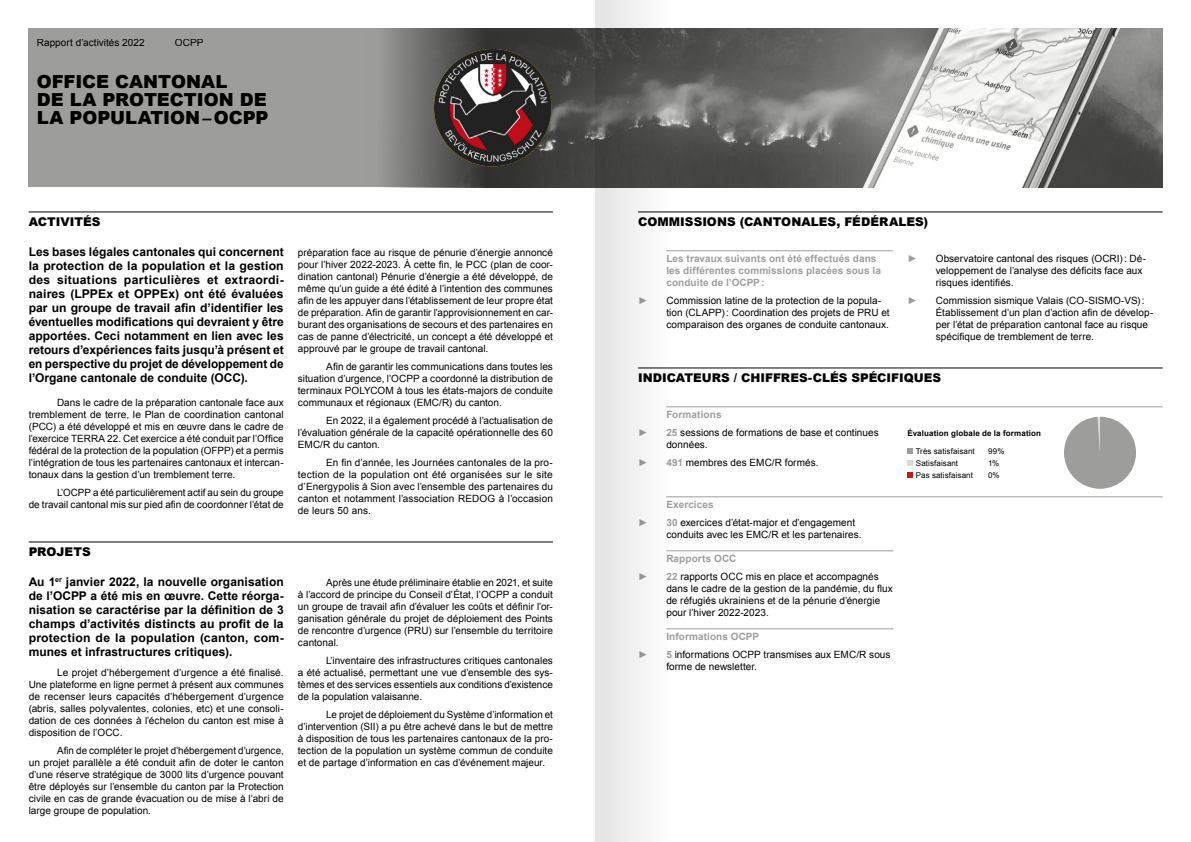
<style>
.page{position:relative;width:1191px;height:842px;background:#fff}
.page>*{position:absolute;margin:0;border:0;box-sizing:border-box;transform-origin:0 0}
.t1{font:900 18px/18px "Arial";letter-spacing:-.005em;color:#000}
.t2{font:700 12px/14px "Arial";letter-spacing:.005em;color:#000;text-align:justify}
.t3{font:900 12px "Arial";color:#000}
.t4{font:10px/12px "Arial";letter-spacing:.005em;color:#000;text-align:justify}
.t5{font:700 10px/12px "Arial";letter-spacing:.01em;color:#9d9d9c}
.t6{font:10px "Arial";color:#9d9d9c}
.t7{font:8px "Arial";letter-spacing:.01em;color:#000}
.t8{font:700 8px "Arial";letter-spacing:.015em;color:#000}
.s1{font-weight:700;color:#9d9d9c}
</style>
<div class="page">
<svg style="left:28px;top:28px;width:1134px;height:159px;background:#8e8e8d"></svg>
<hr style="left:29px;top:212px;width:524px;height:1px;background:#000">
<hr style="left:29px;top:542px;width:524px;height:1px;background:#000">
<hr style="left:638px;top:212px;width:524px;height:1px;background:#000">
<hr style="left:666px;top:251px;width:227px;height:1px;background:#9d9d9c">
<hr style="left:638px;top:368px;width:524px;height:1px;background:#000">
<hr style="left:666px;top:407px;width:496px;height:1px;background:#9d9d9c">
<hr style="left:666px;top:497px;width:496px;height:1px;background:#9d9d9c">
<hr style="left:666px;top:551px;width:227px;height:1px;background:#9d9d9c">
<hr style="left:666px;top:629px;width:227px;height:1px;background:#9d9d9c">
<img style="left:434px;top:49px;width:117px;height:117px;border-radius:59px">
<svg style="left:907px;top:448px;width:6px;height:6px"></svg>
<svg style="left:907px;top:460px;width:6px;height:6px"></svg>
<svg style="left:907px;top:472px;width:6px;height:6px"></svg>
<div style="left:1064px;top:417px;width:72px;height:72px;background:#9d9d9c;border-radius:36px"></div>
<svg style="left:595px;top:0;width:78px;height:842px;fill:#ededed"></svg>
<p class="t4" style="left:37px;top:37px;width:109px">Rapport d’activités 2022</p>
<p class="t4" style="left:175px;top:37px;width:30px">OCPP</p>
<h1 class="t1" style="left:37px;top:72px;width:233px">OFFICE CANTONAL<br>DE LA PROTECTION DE<br>LA POPULATION–OCPP</h1>
<p class="t3" style="left:29px;top:213px;width:73px">ACTIVITÉS</p>
<p class="t2" style="left:29px;top:246px;width:256px">Les bases légales cantonales qui concernent la protection de la population et la gestion des situations particulières et extraordi&shy;naires (LPPEx et OPPEx) ont été évaluées par un groupe de travail afin d’identifier les éventuelles modifications qui devraient y être apportées. Ceci notamment en lien avec les retours d’expériences faits jusqu’à présent et en perspective du projet de développement de l’Organe cantonale de conduite (OCC).</p>
<p class="t4" style="left:29px;top:397px;width:256px;text-indent:28px">Dans le cadre de la préparation cantonale face aux tremblement de terre, le Plan de coordination cantonal (PCC) a été développé et mis en œuvre dans le cadre de l’exercice TERRA 22. Cet exercice a été conduit par l’Office fédéral de la protection de la population (OFPP) et a permis l’intégration de tous les partenaires cantonaux et intercan&shy;tonaux dans la gestion d’un tremblement terre.</p>
<p class="t4" style="left:29px;top:487px;width:256px;text-align:right">L’OCPP a été particulièrement actif au sein du groupe<br>de travail cantonal mis sur pied afin de coordonner l’état de</p>
<p class="t3" style="left:29px;top:543px;width:63px">PROJETS</p>
<p class="t2" style="left:29px;top:576px;width:256px">Au 1<sup>er</sup> janvier 2022, la nouvelle organisation de l’OCPP a été mis en œuvre. Cette réorga&shy;nisation se caractérise par la définition de 3 champs d’activités distincts au profit de la protection de la population (canton, com&shy;munes et infrastructures critiques).</p>
<p class="t4" style="left:29px;top:667px;width:256px;text-indent:28px">Le projet d’hébergement d’urgence a été finalisé.<br>Une plateforme en ligne permet à présent aux communes de recenser leurs capacités d’hébergement d’urgence (abris, salles polyvalentes, colonies, etc) et une consoli&shy;dation de ces données à l’échelon du canton est mise à disposition de l’OCC.</p>
<p class="t4" style="left:29px;top:745px;width:256px;text-indent:28px">Afin de compléter le projet d’hébergement d’urgence, un projet parallèle a été conduit afin de doter le canton d’une réserve stratégique de 3000 lits d’urgence pouvant être déployés sur l’ensemble du canton par la Protection civile en cas de grande évacuation ou de mise à l’abri de large groupe de population.</p>
<p class="t4" style="left:298px;top:247px;width:256px">préparation face au risque de pénurie d’énergie annoncé pour l’hiver 2022-2023. À cette fin, le PCC (plan de coor&shy;dination cantonal) Pénurie d’énergie a été développé, de même qu’un guide a été édité à l’intention des communes afin de les appuyer dans l’établissement de leur propre état de préparation. Afin de garantir l’approvisionnement en car&shy;burant des organisations de secours et des partenaires en cas de panne d’électricité, un concept a été développé et approuvé par le groupe de travail cantonal.</p>
<p class="t4" style="left:298px;top:361px;width:256px;text-indent:28px">Afin de garantir les communications dans toutes les situation d’urgence, l’OCPP a coordonné la distribution de terminaux POLYCOM à tous les états-majors de conduite communaux et régionaux (EMC/R) du canton.</p>
<p class="t4" style="left:298px;top:415px;width:256px;text-indent:28px">En 2022, il a également procédé à l’actualisation de l’évaluation générale de la capacité opérationnelle des 60<br>EMC/R du canton.</p>
<p class="t4" style="left:298px;top:457px;width:256px;text-indent:28px">En fin d’année, les Journées cantonales de la pro&shy;tection de la population ont été organisées sur le site d’Energypolis à Sion avec l’ensemble des partenaires du canton et notamment l’association REDOG à l’occasion de leurs 50 ans.</p>
<p class="t4" style="left:298px;top:577px;width:256px;text-indent:28px">Après une étude préliminaire établie en 2021, et suite à l’accord de principe du Conseil d’État, l’OCPP a conduit un groupe de travail afin d’évaluer les coûts et définir l’or&shy;ganisation générale du projet de déploiement des Points de rencontre d’urgence (PRU) sur l’ensemble du territoire cantonal.</p>
<p class="t4" style="left:298px;top:655px;width:256px;text-indent:28px">L’inventaire des infrastructures critiques cantonales a été actualisé, permettant une vue d’ensemble des sys&shy;tèmes et des services essentiels aux conditions d’existence de la population valaisanne.</p>
<p class="t4" style="left:298px;top:709px;width:256px;text-indent:28px">Le projet de déploiement du Système d’information et d’intervention (SII) a pu être achevé dans le but de mettre à disposition de tous les partenaires cantonaux de la pro&shy;tection de la population un système commun de conduite et de partage d’information en cas d’événement majeur.</p>
<p class="t3" style="left:638px;top:213px;width:292px">COMMISSIONS (CANTONALES, FÉDÉRALES)</p>
<p class="t5" style="left:666px;top:253px;width:216px">Les travaux suivants ont été effectués dans les différentes commissions placées sous la conduite de l’OCPP:</p>
<p class="t6" style="left:638px;top:294px;width:11px">►</p>
<p class="t4" style="left:666px;top:295px;width:225px;text-align:left">Commission latine de la protection de la popula&shy;tion (CLAPP): Coordination des projets de PRU et comparaison des organes de conduite cantonaux.</p>
<p class="t6" style="left:907px;top:252px;width:11px">►</p>
<p class="t4" style="left:935px;top:253px;width:212px;text-align:left">Observatoire cantonal des risques (OCRI): Dé&shy;veloppement de l’analyse des déficits face aux risques identifiés.</p>
<p class="t6" style="left:907px;top:294px;width:11px">►</p>
<p class="t4" style="left:935px;top:295px;width:219px;text-align:left">Commission sismique Valais (CO-SISMO-VS):<br>Établissement d’un plan d’action afin de dévelop&shy;per l’état de préparation cantonal face au risque spécifique de tremblement de terre.</p>
<p class="t3" style="left:638px;top:369px;width:304px">INDICATEURS / CHIFFRES-CLÉS SPÉCIFIQUES</p>
<p class="t5" style="left:666px;top:409px;width:57px">Formations</p>
<p class="t6" style="left:638px;top:426px;width:11px">►</p>
<p class="t4" style="left:666px;top:427px;width:214px"><span class="s1">25</span> sessions de formations de base et continues données.</p>
<p class="t6" style="left:638px;top:456px;width:11px">►</p>
<p class="t4" style="left:666px;top:457px;width:154px"><span class="s1">491</span> membres des EMC/R formés.</p>
<p class="t5" style="left:666px;top:499px;width:49px">Exercices</p>
<p class="t6" style="left:638px;top:516px;width:11px">►</p>
<p class="t4" style="left:666px;top:517px;width:196px"><span class="s1">30</span> exercices d’état-major et d’engagement conduits avec les EMC/R et les partenaires.</p>
<p class="t5" style="left:666px;top:553px;width:72px">Rapports OCC</p>
<p class="t6" style="left:638px;top:570px;width:11px">►</p>
<p class="t4" style="left:666px;top:571px;width:228px;text-align:left"><span class="s1">22</span> rapports OCC mis en place et accompagnés dans le cadre de la gestion de la pandémie, du flux de réfugiés ukrainiens et de la pénurie d’énergie pour l’hiver 2022-2023.</p>
<p class="t5" style="left:666px;top:631px;width:94px">Informations OCPP</p>
<p class="t6" style="left:638px;top:648px;width:11px">►</p>
<p class="t4" style="left:666px;top:649px;width:226px"><span class="s1">5</span> informations OCPP transmises aux EMC/R sous forme de newsletter.</p>
<p class="t8" style="left:907px;top:428px;width:135px">Évaluation globale de la formation</p>
<p class="t7" style="left:916px;top:446px;width:60px">Très satisfaisant</p>
<p class="t7" style="left:988px;top:446px;width:18px">99%</p>
<p class="t7" style="left:916px;top:458px;width:44px">Satisfaisant</p>
<p class="t7" style="left:988px;top:458px;width:13px">1%</p>
<p class="t7" style="left:916px;top:470px;width:59px">Pas satisfaisant</p>
<p class="t7" style="left:988px;top:470px;width:13px">0%</p>
</div>
